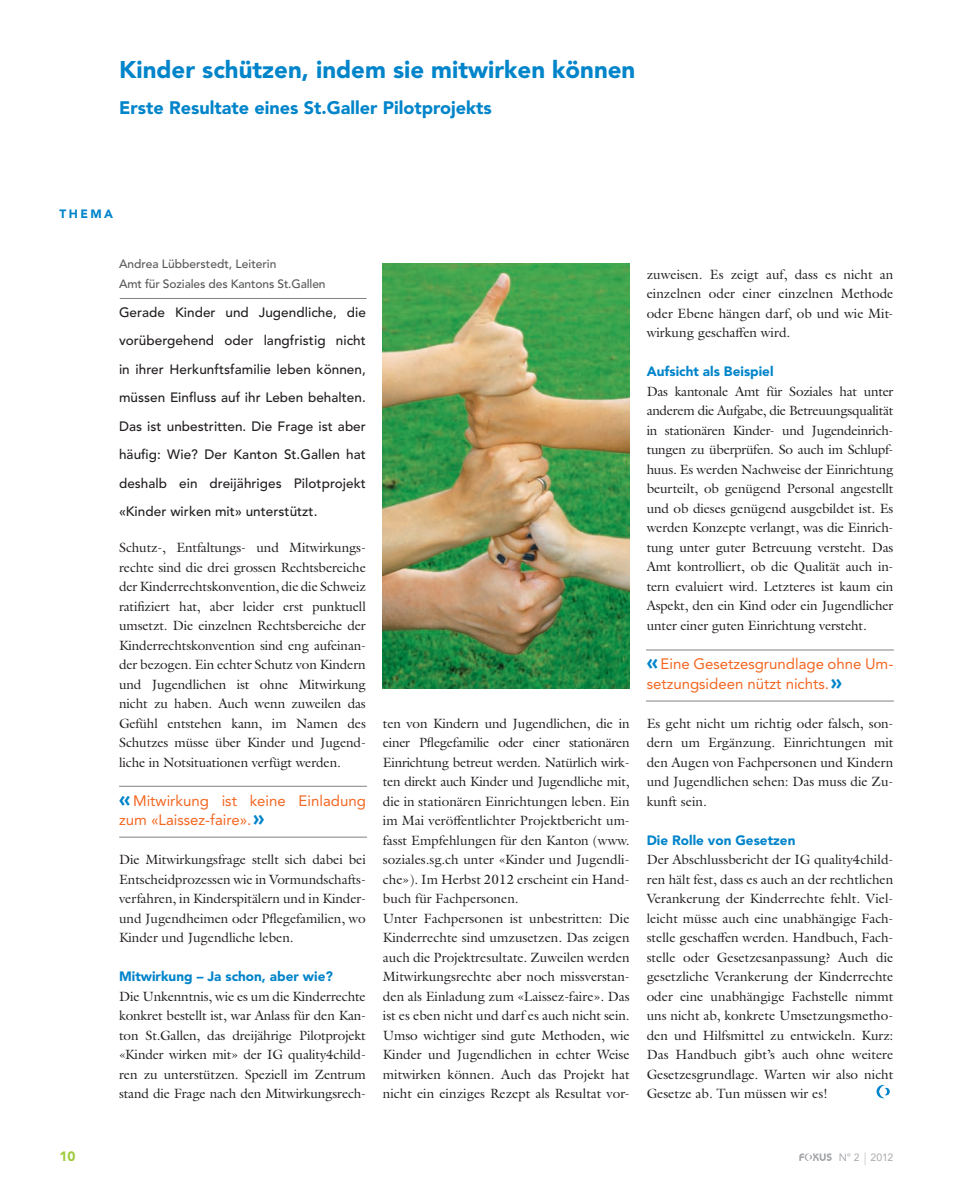
<style>
.page{position:relative;width:953px;height:1191px;background:#fff}
.page>*{position:absolute;margin:0;border:0;box-sizing:border-box;transform-origin:0 0}
.t1{font:900 24px "Avenir LT Std";color:#0084ca}
.t2{font:900 18px "Avenir LT Std";color:#0084ca}
.t3{font:15px/19.5px "Avenir LT Std";color:#f36621}
.t4{font:13.5px/19.5px "Galliard Pro";color:#231f20;text-align:justify}
.t5{font:500 13.5px/28.5px "Avenir LT Std";letter-spacing:.005em;color:#231f20;text-align:justify}
.t6{font:900 13.5px "Avenir LT Std";color:#0084ca}
.t7{font:900 13.5px "Avenir LT Std";color:#9ecb3a}
.t8{font:500 12px/19.5px "Avenir LT Std";letter-spacing:-.01em;color:#57585a}
.t9{font:900 12px "Avenir LT Std";letter-spacing:.2em;color:#0084ca}
.t10{font:10.5px "Avenir LT Std";color:#a8a9ad}
.s1{font-weight:900;font-size:21px;color:#0084ca}
.s2{font-weight:300;font-size:12.6px}
</style>
<div class="page">
<svg style="left:799px;top:1153px;width:32px;height:8px"></svg>
<svg style="left:876px;top:1085px;width:14px;height:13px"></svg>
<hr style="left:120px;top:298px;width:246px;height:1px;background:#808285">
<hr style="left:646px;top:701px;width:247px;height:1px;background:#808285">
<hr style="left:119px;top:837px;width:248px;height:1px;background:#808285">
<hr style="left:646px;top:649px;width:247px;height:1px;background:#808285">
<hr style="left:119px;top:786px;width:248px;height:1px;background:#808285">
<img style="left:383px;top:264px;width:246px;height:424px">
<h1 class="t1" style="left:119px;top:55px;width:517px">Kinder schützen, indem sie mitwirken können</h1>
<h2 class="t2" style="left:119px;top:97px;width:374px">Erste Resultate eines St.Galler Pilotprojekts</h2>
<p class="t9" style="left:60px;top:206px;width:55px">THEMA</p>
<p class="t8" style="left:119px;top:254px;width:208px">Andrea Lübberstedt, Leiterin<br>Amt für Soziales des Kantons St.Gallen</p>
<p class="t5" style="left:119px;top:298px;width:248px">Gerade Kinder und Jugendliche, die vorübergehend oder langfristig nicht in ihrer Herkunftsfamilie leben können, müssen Einfluss auf ihr Leben behalten.<br>Das ist unbestritten. Die Frage ist aber häufig: Wie? Der Kanton St.Gallen hat deshalb ein dreijähriges Pilotprojekt «Kinder wirken mit» unterstützt.</p>
<p class="t4" style="left:119px;top:537px;width:248px">Schutz-, Entfaltungs- und Mitwirkungs&shy;rechte sind die drei grossen Rechtsbereiche der Kinderrechtskonvention, die die Schweiz ratifiziert hat, aber leider erst punktuell umsetzt. Die einzelnen Rechtsbereiche der Kinderrechtskonvention sind eng aufeinan&shy;der bezogen. Ein echter Schutz von Kindern und Jugendlichen ist ohne Mitwirkung nicht zu haben. Auch wenn zuweilen das Gefühl entstehen kann, im Namen des Schutzes müsse über Kinder und Jugend&shy;liche in Notsituationen verfügt werden.</p>
<p class="t3" style="left:119px;top:791px;width:248px"><span class="s1">«</span> Mitwirkung ist keine Einladung zum «Laissez-faire».<span class="s1">»</span></p>
<p class="t4" style="left:119px;top:849px;width:248px;text-align:left">Die Mitwirkungsfrage stellt sich dabei bei Entscheidprozessen wie in Vormundschafts&shy;verfahren, in Kinderspitälern und in Kinder&shy;und Jugendheimen oder Pflegefamilien, wo Kinder und Jugendliche leben.</p>
<p class="t6" style="left:119px;top:968px;width:215px">Mitwirkung – Ja schon, aber wie?</p>
<p class="t4" style="left:119px;top:986px;width:248px">Die Unkenntnis, wie es um die Kinderrechte konkret bestellt ist, war Anlass für den Kan&shy;ton St.Gallen, das dreijährige Pilotprojekt «Kinder wirken mit» der IG quality4child&shy;ren zu unterstützen. Speziell im Zentrum stand die Frage nach den Mitwirkungsrech-</p>
<p class="t4" style="left:383px;top:713px;width:248px;text-align:left">ten von Kindern und Jugendlichen, die in einer Pflegefamilie oder einer stationären Einrichtung betreut werden. Natürlich wirk&shy;ten direkt auch Kinder und Jugendliche mit, die in stationären Einrichtungen leben. Ein im Mai veröffentlichter Projektbericht um&shy;fasst Empfehlungen für den Kanton (www. soziales.sg.ch unter «Kinder und Jugendli&shy;che»). Im Herbst 2012 erscheint ein Hand&shy;buch für Fachpersonen.<br>Unter Fachpersonen ist unbestritten: Die Kinderrechte sind umzusetzen. Das zeigen auch die Projektresultate. Zuweilen werden Mitwirkungsrechte aber noch missverstan&shy;den als Einladung zum «Laissez-faire». Das ist es eben nicht und darf es auch nicht sein.<br>Umso wichtiger sind gute Methoden, wie Kinder und Jugendlichen in echter Weise mitwirken können. Auch das Projekt hat nicht ein einziges Rezept als Resultat vor-</p>
<p class="t4" style="left:646px;top:264px;width:248px">zuweisen. Es zeigt auf, dass es nicht an einzelnen oder einer einzelnen Methode oder Ebene hängen darf, ob und wie Mit&shy;wirkung geschaffen wird.</p>
<p class="t6" style="left:646px;top:363px;width:128px">Aufsicht als Beispiel</p>
<p class="t4" style="left:646px;top:381px;width:248px">Das kantonale Amt für Soziales hat unter anderem die Aufgabe, die Betreuungsqualität in stationären Kinder- und Jugendeinrich&shy;tungen zu überprüfen. So auch im Schlupf&shy;huus. Es werden Nachweise der Einrichtung beurteilt, ob genügend Personal angestellt und ob dieses genügend ausgebildet ist. Es werden Konzepte verlangt, was die Einrich&shy;tung unter guter Betreuung versteht. Das Amt kontrolliert, ob die Qualität auch in&shy;tern evaluiert wird. Letzteres ist kaum ein Aspekt, den ein Kind oder ein Jugendlicher unter einer guten Einrichtung versteht.</p>
<p class="t3" style="left:646px;top:654px;width:248px"><span class="s1">«</span> Eine Gesetzesgrundlage ohne Um&shy;setzungsideen nützt nichts.<span class="s1">»</span></p>
<p class="t4" style="left:646px;top:713px;width:248px">Es geht nicht um richtig oder falsch, son&shy;dern um Ergänzung. Einrichtungen mit den Augen von Fachpersonen und Kindern und Jugendlichen sehen: Das muss die Zu&shy;kunft sein.</p>
<p class="t6" style="left:646px;top:831px;width:150px">Die Rolle von Gesetzen</p>
<p class="t4" style="left:646px;top:849px;width:248px">Der Abschlussbericht der IG quality4child&shy;ren hält fest, dass es auch an der rechtlichen Verankerung der Kinderrechte fehlt. Viel&shy;leicht müsse auch eine unabhängige Fach&shy;stelle geschaffen werden. Handbuch, Fach&shy;stelle oder Gesetzesanpassung? Auch die gesetzliche Verankerung der Kinderrechte oder eine unabhängige Fachstelle nimmt uns nicht ab, konkrete Umsetzungsmetho&shy;den und Hilfsmittel zu entwickeln. Kurz:<br>Das Handbuch gibt’s auch ohne weitere Gesetzesgrundlage. Warten wir also nicht Gesetze ab. Tun müssen wir es!</p>
<p class="t7" style="left:60px;top:1148px;width:17px">10</p>
<p class="t10" style="left:838px;top:1151px;width:56px">N° 2 <span class="s2">|</span> 2012</p>
</div>
